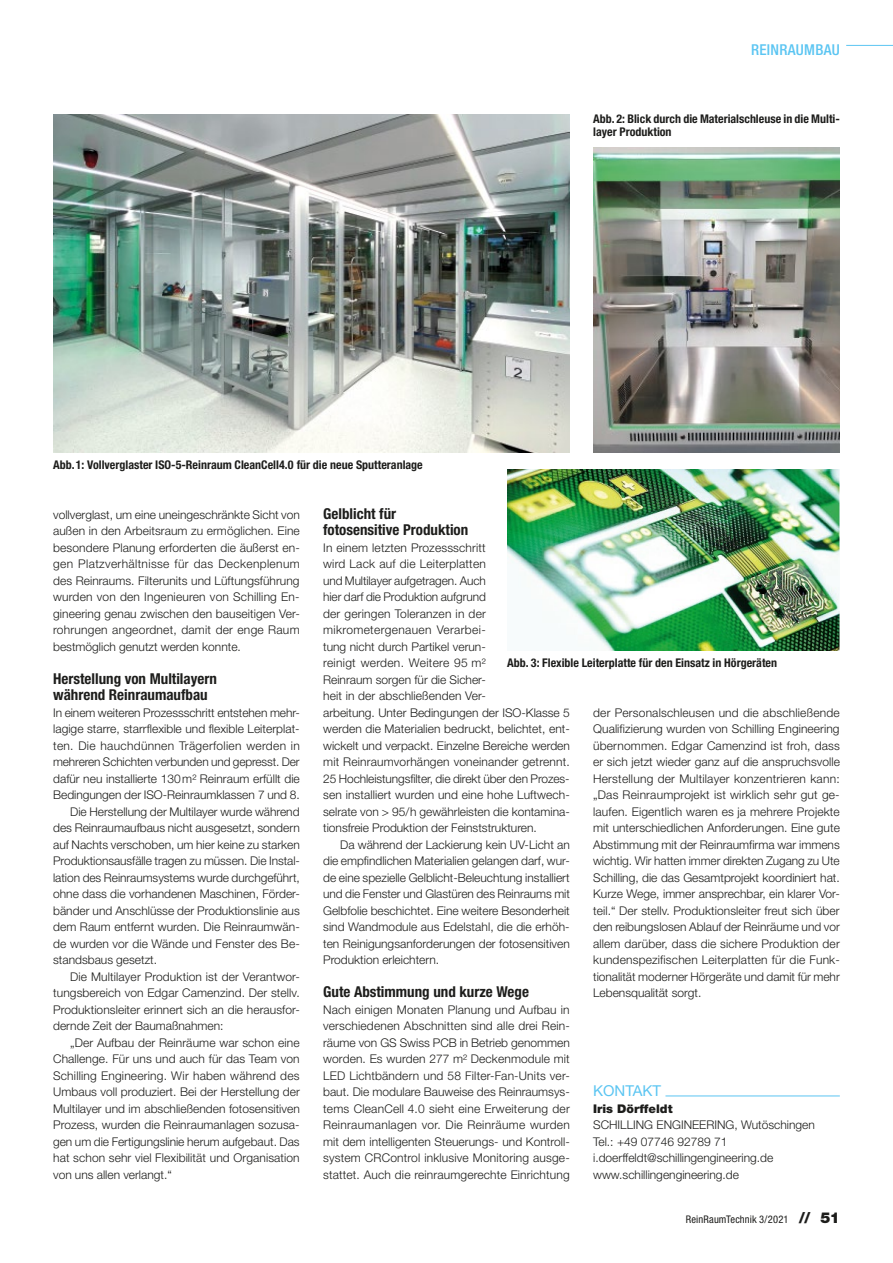
<style>
.page{position:relative;width:893px;height:1263px;background:#fff}
.page>*{position:absolute;margin:0;border:0;box-sizing:border-box;transform-origin:0 0}
.t1{font:700 condensed 15px/16.5px "Helvetica Neue LT Std";color:#1d1d1b}
.t2{font:500 condensed 15px "Helvetica Neue LT Std";letter-spacing:.02em;color:#5bc5f2}
.t3{font:15px "Helvetica Neue LT Std";color:#5bc5f2}
.t4{font:300 12px/16.5px "Helvetica Neue LT Std";color:#1d1d1b;text-align:justify}
.t5{font:700 condensed 12px/13.5px "Helvetica Neue LT Std";color:#1d1d1b}
.t6{font:300 12px "Helvetica Neue LT Std";letter-spacing:.025em;color:#1d1d1b}
.t7{font:900 12px "Helvetica Neue LT Std";color:#1d1d1b}
.t8{font:condensed 10.5px "Helvetica Neue LT Std";letter-spacing:.01em;color:#1d1d1b}
.s1{font-weight:900;font-stretch:normal;font-size:15px}
</style>
<div class="page">
<hr style="left:665px;top:1095px;width:175px;height:1px;background:#5bc5f2">
<img style="left:507px;top:469px;width:333px;height:182px">
<img style="left:593px;top:148px;width:247px;height:305px">
<img style="left:53px;top:115px;width:517px;height:338px">
<hr style="left:846px;top:45px;width:47px;height:1px;background:#5bc5f2">
<p class="t2" style="left:751px;top:41px;width:90px">REINRAUMBAU</p>
<p class="t5" style="left:53px;top:458px;width:371px">Abb.1: Vollverglaster ISO-5-Reinraum CleanCell4.0 für die neue Sputteranlage</p>
<p class="t5" style="left:593px;top:112px;width:247px">Abb. 2: Blick durch die Materialschleuse in die Multi&shy;layer Produktion</p>
<p class="t4" style="left:53px;top:506px;width:248px">vollverglast, um eine uneingeschränkte Sicht von außen in den Arbeitsraum zu ermöglichen. Eine besondere Planung erforderten die äußerst en&shy;gen Platzverhältnisse für das Deckenplenum des Reinraums. Filterunits und Lüftungsführung wurden von den Ingenieuren von Schilling En&shy;gineering genau zwischen den bauseitigen Ver&shy;rohrungen angeordnet, damit der enge Raum bestmöglich genutzt werden konnte.</p>
<p class="t1" style="left:53px;top:670px;width:165px">Herstellung von Multilayern während Reinraumaufbau</p>
<p class="t4" style="left:53px;top:704px;width:248px">In einem weiteren Prozessschritt entstehen mehr-</p>
<p class="t4" style="left:53px;top:721px;width:248px">lagige starre, starrflexible und flexible Leiterplat-</p>
<p class="t6" style="left:53px;top:738px;width:248px">ten. Die hauchdünnen Trägerfolien werden in</p>
<p class="t4" style="left:53px;top:754px;width:248px">mehreren Schichten verbunden und gepresst. Der</p>
<p class="t4" style="left:53px;top:770px;width:248px">dafür neu installierte 130m² Reinraum erfüllt die</p>
<p class="t4" style="left:53px;top:787px;width:248px">Bedingungen der ISO-Reinraumklassen 7 und 8.</p>
<p class="t4" style="left:70px;top:803px;width:231px">Die Herstellung der Multilayer wurde während</p>
<p class="t4" style="left:53px;top:820px;width:248px">des Reinraumaufbaus nicht ausgesetzt, sondern</p>
<p class="t4" style="left:53px;top:836px;width:248px">auf Nachts verschoben, um hier keine zu starken</p>
<p class="t4" style="left:53px;top:853px;width:248px">Produktionsausfälle tragen zu müssen. Die Instal-</p>
<p class="t4" style="left:53px;top:869px;width:248px">lation des Reinraumsystems wurde durchgeführt,</p>
<p class="t4" style="left:53px;top:886px;width:248px">ohne dass die vorhandenen Maschinen, Förder-</p>
<p class="t4" style="left:53px;top:902px;width:248px">bänder und Anschlüsse der Produktionslinie aus</p>
<p class="t4" style="left:53px;top:919px;width:248px">dem Raum entfernt wurden. Die Reinraumwän-</p>
<p class="t4" style="left:53px;top:935px;width:248px">de wurden vor die Wände und Fenster des Be-</p>
<p class="t4" style="left:53px;top:952px;width:106px">standsbaus gesetzt.</p>
<p class="t4" style="left:70px;top:968px;width:231px">Die Multilayer Produktion ist der Verantwor-</p>
<p class="t4" style="left:53px;top:985px;width:248px">tungsbereich von Edgar Camenzind. Der stellv.</p>
<p class="t4" style="left:53px;top:1001px;width:248px">Produktionsleiter erinnert sich an die herausfor-</p>
<p class="t4" style="left:53px;top:1018px;width:172px">dernde Zeit der Baumaßnahmen:</p>
<p class="t4" style="left:70px;top:1034px;width:231px">„Der Aufbau der Reinräume war schon eine</p>
<p class="t4" style="left:53px;top:1051px;width:248px">Challenge. Für uns und auch für das Team von</p>
<p class="t4" style="left:53px;top:1067px;width:248px">Schilling Engineering. Wir haben während des</p>
<p class="t4" style="left:53px;top:1084px;width:248px">Umbaus voll produziert. Bei der Herstellung der</p>
<p class="t4" style="left:53px;top:1100px;width:248px">Multilayer und im abschließenden fotosensitiven</p>
<p class="t4" style="left:53px;top:1117px;width:248px">Prozess, wurden die Reinraumanlagen sozusa-</p>
<p class="t4" style="left:53px;top:1133px;width:248px">gen um die Fertigungslinie herum aufgebaut. Das</p>
<p class="t4" style="left:53px;top:1150px;width:248px">hat schon sehr viel Flexibilität und Organisation</p>
<p class="t4" style="left:53px;top:1166px;width:120px">von uns allen verlangt.“</p>
<p class="t1" style="left:323px;top:505px;width:147px">Gelblicht für fotosensitive Produktion</p>
<p class="t4" style="left:323px;top:539px;width:248px;text-align:left">In einem letzten Prozessschritt<br>wird Lack auf die Leiterplatten<br>und Multilayer aufgetragen. Auch<br>hier darf die Produktion aufgrund<br>der geringen Toleranzen in der mikrometergenauen Verarbei-<br>tung nicht durch Partikel verun-<br>reinigt werden. Weitere 95 m²<br>Reinraum sorgen für die Sicher-<br>heit in der abschließenden Ver-<br>arbeitung. Unter Bedingungen der ISO-Klasse 5 werden die Materialien bedruckt, belichtet, ent&shy;wickelt und verpackt. Einzelne Bereiche werden mit Reinraumvorhängen voneinander getrennt.<br>25 Hochleistungsfilter, die direkt über den Prozes&shy;sen installiert wurden und eine hohe Luftwech&shy;selrate von &gt; 95/h gewährleisten die kontamina&shy;tionsfreie Produktion der Feinststrukturen.</p>
<p class="t4" style="left:323px;top:836px;width:248px;text-indent:17px">Da während der Lackierung kein UV-Licht an die empfindlichen Materialien gelangen darf, wur&shy;de eine spezielle Gelblicht-Beleuchtung installiert und die Fenster und Glastüren des Reinraums mit Gelbfolie beschichtet. Eine weitere Besonderheit sind Wandmodule aus Edelstahl, die die erhöh&shy;ten Reinigungsanforderungen der fotosensitiven Produktion erleichtern.</p>
<p class="t1" style="left:323px;top:984px;width:207px">Gute Abstimmung und kurze Wege</p>
<p class="t4" style="left:323px;top:1001px;width:248px">Nach einigen Monaten Planung und Aufbau in verschiedenen Abschnitten sind alle drei Rein&shy;räume von GS Swiss PCB in Betrieb genommen worden. Es wurden 277 m² Deckenmodule mit LED Lichtbändern und 58 Filter-Fan-Units ver&shy;baut. Die modulare Bauweise des Reinraumsys&shy;tems CleanCell 4.0 sieht eine Erweiterung der Reinraumanlagen vor. Die Reinräume wurden mit dem intelligenten Steuerungs- und Kontroll&shy;system CRControl inklusive Monitoring ausge&shy;stattet. Auch die reinraumgerechte Einrichtung</p>
<p class="t5" style="left:507px;top:656px;width:272px">Abb. 3: Flexible Leiterplatte für den Einsatz in Hörgeräten</p>
<p class="t4" style="left:593px;top:704px;width:248px">der Personalschleusen und die abschließende Qualifizierung wurden von Schilling Engineering übernommen. Edgar Camenzind ist froh, dass er sich jetzt wieder ganz auf die anspruchsvolle Herstellung der Multilayer konzentrieren kann: „Das Reinraumprojekt ist wirklich sehr gut ge&shy;laufen. Eigentlich waren es ja mehrere Projekte mit unterschiedlichen Anforderungen. Eine gute Abstimmung mit der Reinraumfirma war immens wichtig. Wir hatten immer direkten Zugang zu Ute Schilling, die das Gesamtprojekt koordiniert hat.<br>Kurze Wege, immer ansprechbar, ein klarer Vor&shy;teil.“ Der stellv. Produktionsleiter freut sich über den reibungslosen Ablauf der Reinräume und vor allem darüber, dass die sichere Produktion der kundenspezifischen Leiterplatten für die Funk&shy;tionalität moderner Hörgeräte und damit für mehr Lebensqualität sorgt.</p>
<p class="t3" style="left:593px;top:1082px;width:69px">KONTAKT</p>
<p class="t7" style="left:593px;top:1101px;width:81px">Iris Dörffeldt</p>
<p class="t4" style="left:593px;top:1117px;width:223px;text-align:left">SCHILLING ENGINEERING, Wutöschingen Tel.: +49 07746 92789 71 i.doerffeldt@schillingengineering.de www.schillingengineering.de</p>
<p class="t8" style="left:686px;top:1213px;width:155px">ReinRaumTechnik 3/2021 <span class="s1">// 51</span></p>
</div>
